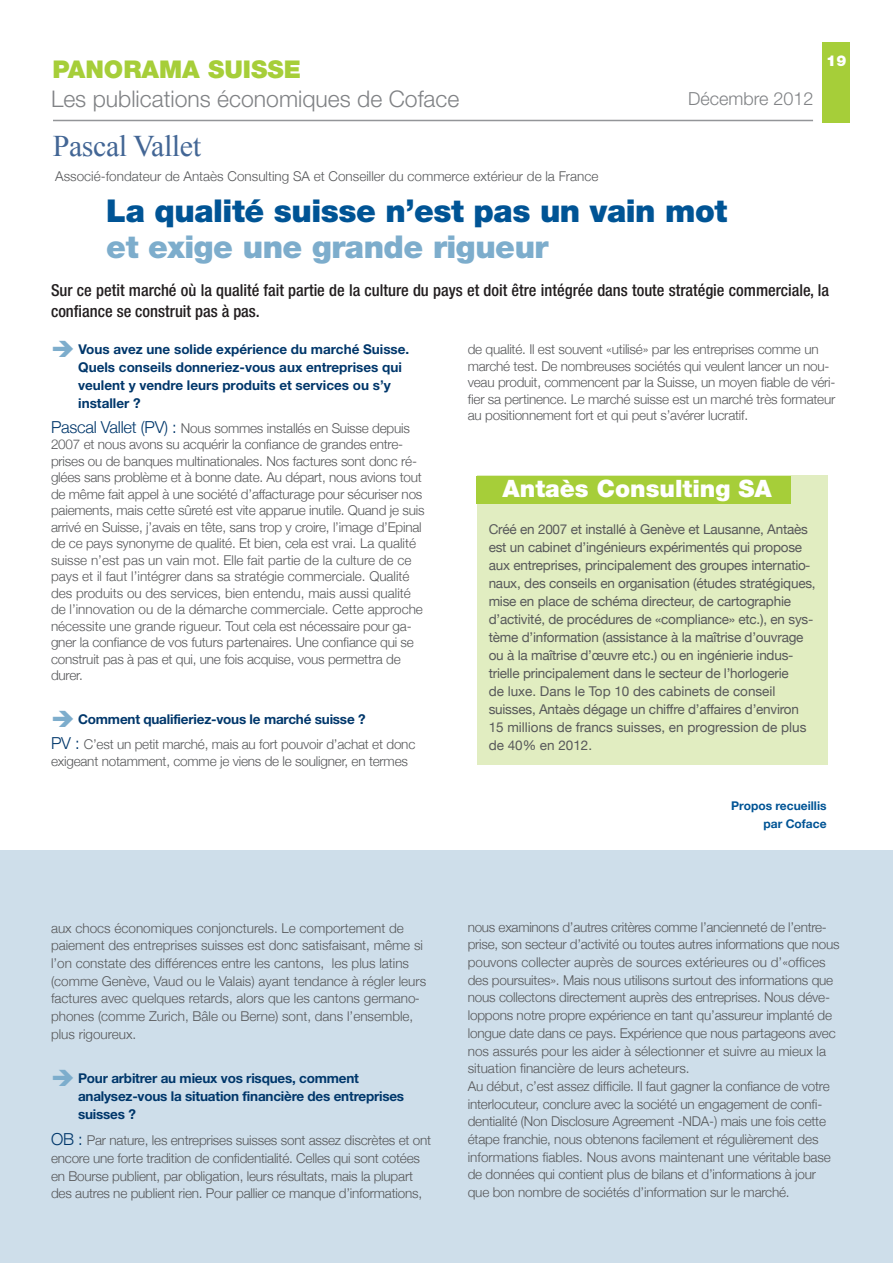
<style>
.page{position:relative;width:893px;height:1263px;background:#fff}
.page>*{position:absolute;margin:0;border:0;box-sizing:border-box;transform-origin:0 0}
.t1{font:900 31.5px "Helvetica Neue LT Std";letter-spacing:-.015em;color:#005495}
.t2{font:900 31.5px "Helvetica Neue LT Std";letter-spacing:-.015em;color:#7dadcc}
.t3{font:30px "Times New Roman";letter-spacing:-.015em;color:#436695}
.t4{font:900 24.45px "Helvetica Neue LT Std";color:#a6ce39}
.t5{font:900 24px "Helvetica Neue LT Std";color:#fff}
.t6{font:300 22.95px "Helvetica Neue LT Std";color:#808285}
.t7{font:300 18px "Helvetica Neue LT Std";color:#808285}
.t8{font:500 condensed 16.5px/21px "Helvetica Neue LT Std";color:#231f20}
.t9{font:900 15px "Helvetica Neue LT Std";color:#fff}
.t10{font:300 13.5px/17.7px "Helvetica Neue";letter-spacing:-.015em;color:#57585a}
.t11{font:13.5px/18px "Helvetica Neue";letter-spacing:-.015em;color:#57585a}
.t12{font:700 13.5px/18px "Helvetica Neue";color:#00376b}
.t13{font:700 12px/18px "Helvetica Neue";color:#005495;text-align:right}
.s1{color:#7dadcc}
.s2{font-size:16.5px;color:#00376b}
.s3{font-weight:700;color:#00376b}
</style>
<div class="page">
<div style="left:0;top:850px;width:893px;height:413px;background:#cedeea"></div>
<hr style="left:53px;top:120px;width:760px;height:1px;background:#939598">
<div style="left:822px;top:43px;width:28px;height:80px;background:#a6ce39"></div>
<div style="left:477px;top:475px;width:350px;height:290px;background:#e1edc1"></div>
<div style="left:476px;top:476px;width:315px;height:27px;background:#a6ce39"></div>
<h3 class="t4" style="left:52px;top:61px;width:250px">Panorama SuiSSe</h3>
<h3 class="t6" style="left:51px;top:91px;width:410px">Les publications économiques de Coface</h3>
<h3 class="t7" style="left:688px;top:92px;width:127px">Décembre 2012</h3>
<h2 class="t3" style="left:53px;top:130px;width:150px">Pascal Vallet</h2>
<p class="t10" style="left:55px;top:167px;width:545px">Associé-fondateur de Antaès Consulting SA et Conseiller du commerce extérieur de la France</p>
<h1 class="t1" style="left:106px;top:199px;width:622px">La qualité suisse n’est pas un vain mot</h1>
<h1 class="t2" style="left:106px;top:235px;width:444px">et exige une grande rigueur</h1>
<p class="t9" style="left:826px;top:55px;width:22px">19</p>
<p class="t8" style="left:51px;top:281px;width:780px">Sur ce petit marché où la qualité fait partie de la culture du pays et doit être intégrée dans toute stratégie commerciale, la confiance se construit pas à pas.</p>
<p class="t12" style="left:78px;top:341px;width:333px;text-indent:-27px"><span class="s1">➔</span> Vous avez une solide expérience du marché Suisse.<br>Quels conseils donneriez-vous aux entreprises qui veulent y vendre leurs produits et services ou s’y installer ?</p>
<p class="t10" style="left:51px;top:419px;width:375px;line-height:16.5px"><span class="s2">Pascal Vallet (PV) :</span> Nous sommes installés en Suisse depuis 2007 et nous avons su acquérir la confiance de grandes entre&shy;prises ou de banques multinationales. Nos factures sont donc ré&shy;glées sans problème et à bonne date. Au départ, nous avions tout de même fait appel à une société d’affacturage pour sécuriser nos paiements, mais cette sûreté est vite apparue inutile. Quand je suis arrivé en Suisse, j’avais en tête, sans trop y croire, l’image d’Epinal de ce pays synonyme de qualité. Et bien, cela est vrai. La qualité suisse n’est pas un vain mot. Elle fait partie de la culture de ce pays et il faut l’intégrer dans sa stratégie commerciale. Qualité des produits ou des services, bien entendu, mais aussi qualité de l’innovation ou de la démarche commerciale. Cette approche nécessite une grande rigueur. Tout cela est nécessaire pour ga&shy;gner la confiance de vos futurs partenaires. Une confiance qui se construit pas à pas et qui, une fois acquise, vous permettra de durer.</p>
<p class="t10" style="left:51px;top:707px;width:366px;line-height:25px"><span class="s1">➔</span> <span class="s3">Comment qualifieriez-vous le marché suisse ?<br></span><span class="s2">PV :</span> C’est un petit marché, mais au fort pouvoir d’achat et donc</p>
<p class="t10" style="left:51px;top:752px;width:358px">exigeant notamment, comme je viens de le souligner, en termes</p>
<p class="t10" style="left:51px;top:919px;width:377px">aux chocs économiques conjoncturels. Le comportement de paiement des entreprises suisses est donc satisfaisant, même si l’on constate des différences entre les cantons, les plus latins (comme Genève, Vaud ou le Valais) ayant tendance à régler leurs factures avec quelques retards, alors que les cantons germano&shy;phones (comme Zurich, Bâle ou Berne) sont, dans l’ensemble, plus rigoureux.</p>
<p class="t12" style="left:78px;top:1070px;width:328px;text-indent:-27px"><span class="s1">➔</span> Pour arbitrer au mieux vos risques, comment analysez-vous la situation financière des entreprises suisses ?</p>
<p class="t10" style="left:51px;top:1131px;width:382px"><span class="s2">OB :</span> Par nature, les entreprises suisses sont assez discrètes et ont encore une forte tradition de confidentialité. Celles qui sont cotées en Bourse publient, par obligation, leurs résultats, mais la plupart des autres ne publient rien. Pour pallier ce manque d’informations,</p>
<p class="t10" style="left:468px;top:341px;width:369px;line-height:16.5px">de qualité. Il est souvent «utilisé» par les entreprises comme un marché test. De nombreuses sociétés qui veulent lancer un nou&shy;veau produit, commencent par la Suisse, un moyen fiable de véri&shy;fier sa pertinence. Le marché suisse est un marché très formateur au positionnement fort et qui peut s’avérer lucratif.</p>
<h3 class="t5" style="left:503px;top:480px;width:271px">antaès Consulting Sa</h3>
<p class="t11" style="left:489px;top:520px;width:329px">Créé en 2007 et installé à Genève et Lausanne, Antaès est un cabinet d’ingénieurs expérimentés qui propose aux entreprises, principalement des groupes internatio&shy;naux, des conseils en organisation (études stratégiques, mise en place de schéma directeur, de cartographie d’activité, de procédures de «compliance» etc.), en sys&shy;tème d’information (assistance à la maîtrise d’ouvrage ou à la maîtrise d’œuvre etc.) ou en ingénierie indus&shy;trielle principalement dans le secteur de l’horlogerie<br>de luxe. Dans le Top 10 des cabinets de conseil suisses, Antaès dégage un chiffre d’affaires d’environ 15 millions de francs suisses, en progression de plus de 40% en 2012.</p>
<p class="t13" style="left:731px;top:797px;width:97px">Propos recueillis par Coface</p>
<p class="t10" style="left:468px;top:918px;width:373px">nous examinons d’autres critères comme l’ancienneté de l’entre&shy;prise, son secteur d’activité ou toutes autres informations que nous pouvons collecter auprès de sources extérieures ou d’«offices des poursuites». Mais nous utilisons surtout des informations que nous collectons directement auprès des entreprises. Nous déve&shy;loppons notre propre expérience en tant qu’assureur implanté de longue date dans ce pays. Expérience que nous partageons avec nos assurés pour les aider à sélectionner et suivre au mieux la situation financière de leurs acheteurs.<br>Au début, c’est assez difficile. Il faut gagner la confiance de votre interlocuteur, conclure avec la société un engagement de confi&shy;dentialité (Non Disclosure Agreement -NDA-) mais une fois cette étape franchie, nous obtenons facilement et régulièrement des informations fiables. Nous avons maintenant une véritable base de données qui contient plus de bilans et d’informations à jour que bon nombre de sociétés d’information sur le marché.</p>
</div>
